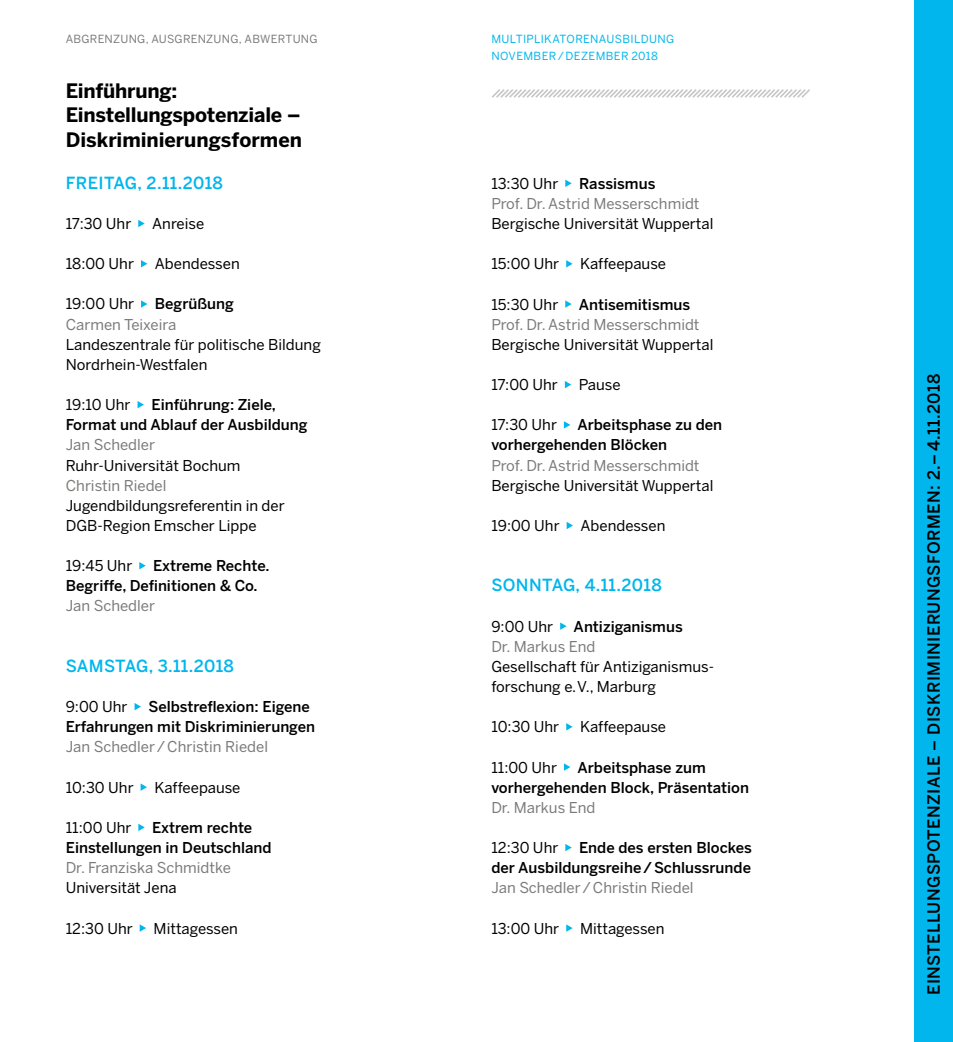
<style>
.page{position:relative;width:953px;height:1042px;background:#fff}
.page>*{position:absolute;margin:0;border:0;box-sizing:border-box;transform-origin:0 0}
.t1{font:700 19.78px/24.7px "Benton Sans";letter-spacing:-.01em;color:#000}
.t2{font:500 16.62px "Benton Sans";letter-spacing:.025em;color:#000}
.t3{font:500 16.62px "Benton Sans";letter-spacing:.025em;color:#00b6ed}
.t4{font:14.88px/20.1px "Benton Sans";color:#000}
.t5{font:500 14.88px/20.1px "Benton Sans";color:#000}
.t6{font:14.88px "Benton Sans";color:#7b7b7a}
.t7{font:11.2px/16.6px "Benton Sans";letter-spacing:.03em;color:#00b6ed}
.t8{font:11.2px "Benton Sans";letter-spacing:.02em;color:#7b7b7a}
</style>
<div class="page">
<svg style="left:492px;top:89px;width:318px;height:9px"></svg>
<svg style="left:138px;top:220px;width:7px;height:7px"></svg>
<svg style="left:141px;top:260px;width:6px;height:7px"></svg>
<svg style="left:141px;top:300px;width:6px;height:8px"></svg>
<svg style="left:137px;top:401px;width:7px;height:7px"></svg>
<svg style="left:139px;top:562px;width:7px;height:7px"></svg>
<svg style="left:134px;top:703px;width:7px;height:7px"></svg>
<svg style="left:141px;top:783px;width:6px;height:8px"></svg>
<svg style="left:138px;top:824px;width:7px;height:7px"></svg>
<svg style="left:140px;top:924px;width:6px;height:8px"></svg>
<svg style="left:565px;top:180px;width:6px;height:7px"></svg>
<svg style="left:566px;top:260px;width:6px;height:7px"></svg>
<svg style="left:565px;top:300px;width:6px;height:8px"></svg>
<svg style="left:565px;top:381px;width:6px;height:7px"></svg>
<svg style="left:564px;top:421px;width:6px;height:7px"></svg>
<svg style="left:566px;top:522px;width:7px;height:7px"></svg>
<svg style="left:560px;top:622px;width:6px;height:8px"></svg>
<svg style="left:566px;top:723px;width:6px;height:7px"></svg>
<svg style="left:564px;top:763px;width:6px;height:8px"></svg>
<svg style="left:565px;top:844px;width:6px;height:7px"></svg>
<svg style="left:566px;top:924px;width:6px;height:8px"></svg>
<div style="left:914px;top:0;width:38px;height:1042px;background:#00b6ed"></div>
<p class="t8" style="left:66px;top:33px;width:253px">ABGRENZUNG, AUSGRENZUNG, ABWERTUNG</p>
<h1 class="t1" style="left:66px;top:78px;width:238px">Einführung:<br>Einstellungspotenziale –<br>Diskriminierungsformen</h1>
<p class="t3" style="left:66px;top:173px;width:159px">FREITAG, 2.11.2018</p>
<p class="t4" style="left:66px;top:214px;width:67px">17:30 Uhr</p>
<p class="t4" style="left:152px;top:214px;width:54px">Anreise</p>
<p class="t4" style="left:66px;top:254px;width:70px">18:00 Uhr</p>
<p class="t4" style="left:155px;top:254px;width:86px">Abendessen</p>
<p class="t4" style="left:66px;top:294px;width:70px">19:00 Uhr</p>
<p class="t5" style="left:155px;top:294px;width:80px">Begrüßung</p>
<p class="t6" style="left:66px;top:315px;width:112px">Carmen Teixeira</p>
<p class="t4" style="left:66px;top:334px;width:256px">Landeszentrale für politische Bildung<br>Nordrhein-Westfalen</p>
<p class="t4" style="left:66px;top:395px;width:66px">19:10 Uhr</p>
<p class="t5" style="left:66px;top:395px;width:243px;text-indent:86px">Einführung: Ziele,<br>Format und Ablauf der Ausbildung</p>
<p class="t6" style="left:66px;top:436px;width:91px">Jan Schedler</p>
<p class="t4" style="left:66px;top:455px;width:176px">Ruhr-Universität Bochum</p>
<p class="t6" style="left:66px;top:476px;width:102px">Christin Riedel</p>
<p class="t4" style="left:66px;top:495px;width:220px">Jugendbildungsreferentin in der<br>DGB-Region Emscher Lippe</p>
<p class="t4" style="left:66px;top:556px;width:68px">19:45 Uhr</p>
<p class="t5" style="left:66px;top:556px;width:205px;text-indent:87px">Extreme Rechte.<br>Begriffe, Definitionen &amp; Co.</p>
<p class="t6" style="left:66px;top:597px;width:91px">Jan Schedler</p>
<p class="t3" style="left:66px;top:656px;width:170px">SAMSTAG, 3.11.2018</p>
<p class="t4" style="left:66px;top:697px;width:63px">9:00 Uhr</p>
<p class="t5" style="left:66px;top:697px;width:251px;text-indent:83px">Selbstreflexion: Eigene<br>Erfahrungen mit Diskriminierungen</p>
<p class="t6" style="left:66px;top:738px;width:204px">Jan Schedler/Christin Riedel</p>
<p class="t4" style="left:66px;top:777px;width:69px">10:30 Uhr</p>
<p class="t4" style="left:154px;top:777px;width:87px">Kaffeepause</p>
<p class="t4" style="left:66px;top:817px;width:67px">11:00 Uhr</p>
<p class="t5" style="left:66px;top:817px;width:207px;text-indent:86px">Extrem rechte<br>Einstellungen in Deutschland</p>
<p class="t6" style="left:66px;top:859px;width:167px">Dr. Franziska Schmidtke</p>
<p class="t4" style="left:66px;top:878px;width:112px">Universität Jena</p>
<p class="t4" style="left:66px;top:918px;width:68px">12:30 Uhr</p>
<p class="t4" style="left:154px;top:918px;width:86px">Mittagessen</p>
<p class="t7" style="left:491px;top:31px;width:184px">MULTIPLIKATORENAUSBILDUNG<br>NOVEMBER/DEZEMBER 2018</p>
<p class="t4" style="left:491px;top:174px;width:68px">13:30 Uhr</p>
<p class="t5" style="left:579px;top:174px;width:78px">Rassismus</p>
<p class="t6" style="left:491px;top:195px;width:210px">Prof. Dr. Astrid Messerschmidt</p>
<p class="t4" style="left:491px;top:214px;width:223px">Bergische Universität Wuppertal</p>
<p class="t4" style="left:491px;top:254px;width:69px">15:00 Uhr</p>
<p class="t4" style="left:580px;top:254px;width:87px">Kaffeepause</p>
<p class="t4" style="left:491px;top:294px;width:68px">15:30 Uhr</p>
<p class="t5" style="left:578px;top:294px;width:113px">Antisemitismus</p>
<p class="t6" style="left:491px;top:316px;width:210px">Prof. Dr. Astrid Messerschmidt</p>
<p class="t4" style="left:491px;top:335px;width:223px">Bergische Universität Wuppertal</p>
<p class="t4" style="left:491px;top:375px;width:68px">17:00 Uhr</p>
<p class="t4" style="left:578px;top:375px;width:43px">Pause</p>
<p class="t4" style="left:491px;top:415px;width:67px">17:30 Uhr</p>
<p class="t5" style="left:491px;top:415px;width:232px;text-indent:86px">Arbeitsphase zu den vorhergehenden Blöcken</p>
<p class="t6" style="left:491px;top:456px;width:210px">Prof. Dr. Astrid Messerschmidt</p>
<p class="t4" style="left:491px;top:475px;width:223px">Bergische Universität Wuppertal</p>
<p class="t4" style="left:491px;top:516px;width:70px">19:00 Uhr</p>
<p class="t4" style="left:580px;top:516px;width:86px">Abendessen</p>
<p class="t3" style="left:491px;top:576px;width:172px">SONNTAG, 4.11.2018</p>
<p class="t4" style="left:491px;top:616px;width:63px">9:00 Uhr</p>
<p class="t5" style="left:573px;top:616px;width:111px">Antiziganismus</p>
<p class="t6" style="left:491px;top:638px;width:105px">Dr. Markus End</p>
<p class="t4" style="left:491px;top:657px;width:224px">Gesellschaft für Antiziganismus&shy;forschung e.V., Marburg</p>
<p class="t4" style="left:491px;top:717px;width:69px">10:30 Uhr</p>
<p class="t4" style="left:580px;top:717px;width:87px">Kaffeepause</p>
<p class="t4" style="left:491px;top:757px;width:67px">11:00 Uhr</p>
<p class="t5" style="left:491px;top:757px;width:259px;text-indent:86px">Arbeitsphase zum vorhergehenden Block, Präsentation</p>
<p class="t6" style="left:491px;top:799px;width:105px">Dr. Markus End</p>
<p class="t4" style="left:491px;top:838px;width:68px">12:30 Uhr</p>
<p class="t5" style="left:491px;top:838px;width:262px;text-align:right">Ende des ersten Blockes<br>der Ausbildungsreihe/Schlussrunde</p>
<p class="t6" style="left:491px;top:879px;width:204px">Jan Schedler/Christin Riedel</p>
<p class="t4" style="left:491px;top:918px;width:69px">13:00 Uhr</p>
<p class="t4" style="left:580px;top:918px;width:86px">Mittagessen</p>
<p class="t2" style="left:924px;top:995px;width:622px;rotate:-90deg">EINSTELLUNGSPOTENZIALE – DISKRIMINIERUNGSFORMEN: 2.– 4.11.2018</p>
</div>
